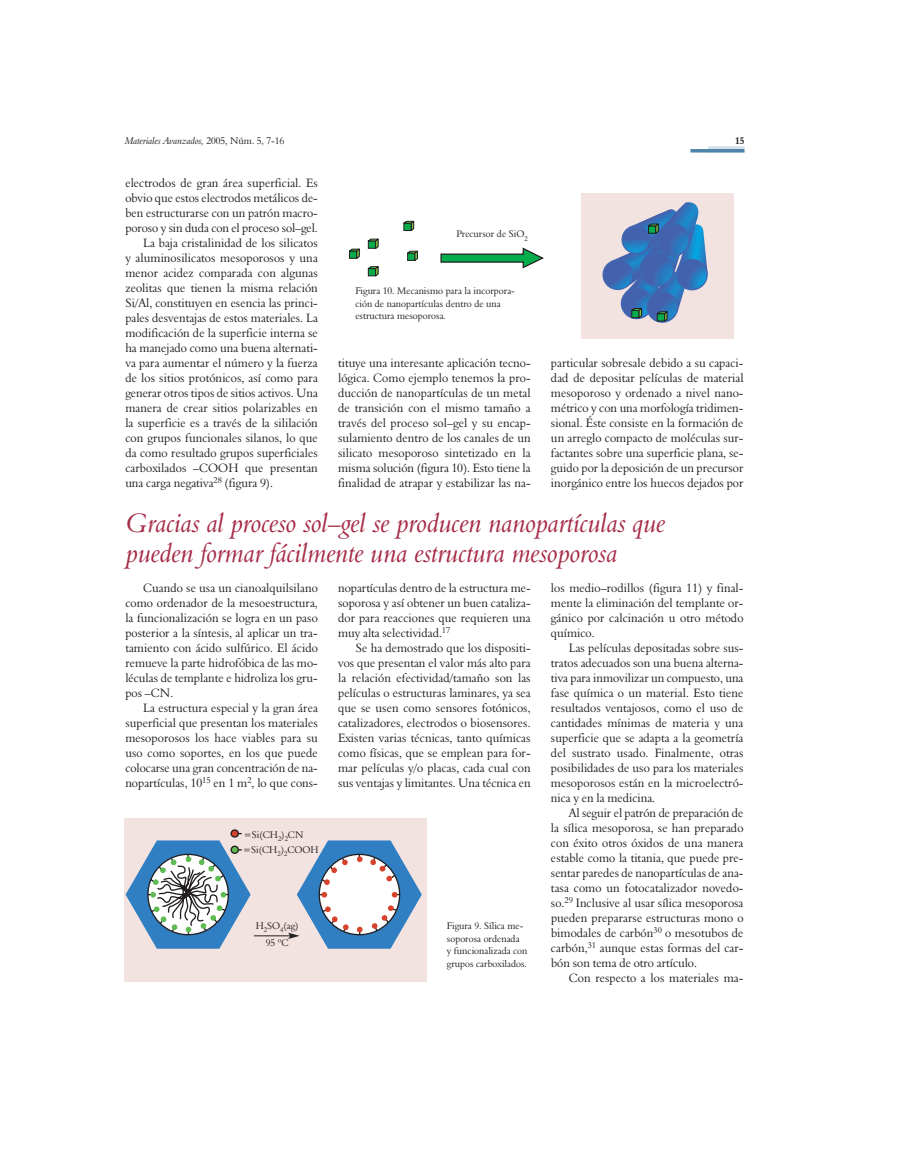
<style>
.page{position:relative;width:922px;height:1169px;background:#fff}
.page>*{position:absolute;margin:0;border:0;box-sizing:border-box;transform-origin:0 0}
.t1{font:27.5px/30px "Aldine 401 BT Italic A";color:#a52b46;scale:.95 1}
.t2{font:12.5px/15px "Aldine 401 BT Roman A";letter-spacing:.005em;color:#231f20;text-align:justify;scale:.95 1}
.t3{font:10px/12.5px "Aldine 401 BT Roman A";color:#231f20;scale:.95 1}
.t4{font:10px "Aldine 401 BT Italic A";color:#231f20;scale:.95 1}
.t5{font:10px "Aldine 401 BT Bold A";color:#231f20;scale:.95 1}
.s1{font-family:"Aldine 401 BT Roman A"}
</style>
<div class="page">
<div style="left:580px;top:193px;width:153px;height:145px;background:#f2e3e1"></div>
<div style="left:708px;top:146px;width:36px;height:7px;background:#d3dfeb"></div>
<svg style="left:690px;top:149px;width:54px;height:4px"></svg>
<div style="left:124px;top:818px;width:302px;height:164px;background:#f2e3e1"></div>
<svg style="left:230px;top:829px;width:9px;height:8px"></svg>
<svg style="left:125px;top:840px;width:125px;height:109px"></svg>
<div style="left:603px;top:260px;width:29px;height:29px;background:#4361ad;border-radius:50%"></div>
<div style="left:602px;top:260px;width:31px;height:30px;border:1px solid #4068b2;border-radius:50%"></div>
<div style="left:646px;top:291px;width:32px;height:32px;border:1px solid #4068b2;border-radius:50%"></div>
<svg style="left:440px;top:247px;width:104px;height:22px"></svg>
<svg style="left:349px;top:249px;width:10px;height:9px"></svg>
<svg style="left:368px;top:239px;width:10px;height:10px"></svg>
<svg style="left:403px;top:221px;width:11px;height:10px"></svg>
<svg style="left:611px;top:202px;width:96px;height:119px"></svg>
<svg style="left:407px;top:251px;width:10px;height:10px"></svg>
<svg style="left:368px;top:266px;width:10px;height:10px"></svg>
<hr style="left:254px;top:935px;width:36px;height:1px;background:#231f20">
<svg style="left:288px;top:840px;width:133px;height:109px"></svg>
<p class="t4" style="left:125px;top:137px;width:169px">Materiales Avanzados, <span class="s1">2005, Núm. 5, 7-16</span></p>
<p class="t5" style="left:734px;top:136px;width:11px">15</p>
<p class="t2" style="left:125px;top:177px;width:204px">electrodos de gran área superficial. Es</p>
<p class="t2" style="left:125px;top:192px;width:204px">obvio que estos electrodos metálicos de-</p>
<p class="t2" style="left:125px;top:207px;width:204px">ben estructurarse con un patrón macro-</p>
<p class="t2" style="left:125px;top:222px;width:204px">poroso y sin duda con el proceso sol–gel.</p>
<p class="t2" style="left:143px;top:237px;width:185px">La baja cristalinidad de los silicatos</p>
<p class="t2" style="left:125px;top:252px;width:204px">y aluminosilicatos mesoporosos y una</p>
<p class="t2" style="left:125px;top:267px;width:204px">menor acidez comparada con algunas</p>
<p class="t2" style="left:125px;top:282px;width:204px">zeolitas que tienen la misma relación</p>
<p class="t2" style="left:125px;top:297px;width:204px">Si/Al, constituyen en esencia las princi-</p>
<p class="t2" style="left:125px;top:312px;width:204px">pales desventajas de estos materiales. La</p>
<p class="t2" style="left:125px;top:327px;width:204px">modificación de la superficie interna se</p>
<p class="t2" style="left:125px;top:342px;width:204px">ha manejado como una buena alternati-</p>
<p class="t2" style="left:125px;top:357px;width:204px">va para aumentar el número y la fuerza</p>
<p class="t2" style="left:125px;top:372px;width:204px">de los sitios protónicos, así como para</p>
<p class="t2" style="left:125px;top:387px;width:204px">generar otros tipos de sitios activos. Una</p>
<p class="t2" style="left:125px;top:402px;width:204px">manera de crear sitios polarizables en</p>
<p class="t2" style="left:125px;top:417px;width:204px">la superficie es a través de la sililación</p>
<p class="t2" style="left:125px;top:432px;width:204px">con grupos funcionales silanos, lo que</p>
<p class="t2" style="left:125px;top:447px;width:204px">da como resultado grupos superficiales</p>
<p class="t2" style="left:125px;top:462px;width:204px">carboxilados –COOH que presentan</p>
<p class="t2" style="left:125px;top:477px;width:157px">una carga negativa<sup>28</sup> (figura 9).</p>
<p class="t3" style="left:456px;top:229px;width:77px">Precursor de SiO<sub>2</sub></p>
<p class="t3" style="left:355px;top:285px;width:169px">Figura 10. Mecanismo para la incorpora&shy;ción de nanopartículas dentro de una estructura mesoporosa.</p>
<p class="t2" style="left:338px;top:357px;width:204px">tituye una interesante aplicación tecno&shy;lógica. Como ejemplo tenemos la pro&shy;ducción de nanopartículas de un metal de transición con el mismo tamaño a través del proceso sol–gel y su encap&shy;sulamiento dentro de los canales de un silicato mesoporoso sintetizado en la misma solución (figura 10). Esto tiene la finalidad de atrapar y estabilizar las na-</p>
<p class="t2" style="left:551px;top:357px;width:204px">particular sobresale debido a su capaci&shy;dad de depositar películas de material mesoporoso y ordenado a nivel nano&shy;métrico y con una morfología tridimen&shy;sional. Éste consiste en la formación de un arreglo compacto de moléculas sur&shy;factantes sobre una superficie plana, se&shy;guido por la deposición de un precursor inorgánico entre los huecos dejados por</p>
<p class="t1" style="left:127px;top:511px;width:569px">Gracias al proceso sol–gel se producen nanopartículas que pueden formar fácilmente una estructura mesoporosa</p>
<p class="t2" style="left:143px;top:582px;width:185px">Cuando se usa un cianoalquilsilano</p>
<p class="t2" style="left:125px;top:597px;width:204px">como ordenador de la mesoestructura,</p>
<p class="t2" style="left:125px;top:612px;width:204px">la funcionalización se logra en un paso</p>
<p class="t2" style="left:125px;top:627px;width:204px">posterior a la síntesis, al aplicar un tra-</p>
<p class="t2" style="left:125px;top:642px;width:204px">tamiento con ácido sulfúrico. El ácido</p>
<p class="t2" style="left:125px;top:657px;width:204px">remueve la parte hidrofóbica de las mo-</p>
<p class="t2" style="left:125px;top:672px;width:204px">léculas de templante e hidroliza los gru-</p>
<p class="t2" style="left:125px;top:687px;width:52px">pos –CN.</p>
<p class="t2" style="left:143px;top:702px;width:185px">La estructura especial y la gran área</p>
<p class="t2" style="left:125px;top:717px;width:204px">superficial que presentan los materiales</p>
<p class="t2" style="left:125px;top:732px;width:204px">mesoporosos los hace viables para su</p>
<p class="t2" style="left:125px;top:747px;width:204px">uso como soportes, en los que puede</p>
<p class="t2" style="left:125px;top:762px;width:204px">colocarse una gran concentración de na-</p>
<p class="t2" style="left:125px;top:777px;width:204px">nopartículas, 10<sup>15</sup> en 1 m<sup>2</sup>, lo que cons-</p>
<p class="t3" style="left:243px;top:828px;width:81px;line-height:15.1px">=Si(CH<sub>2</sub>)<sub>2</sub>CN =Si(CH<sub>2</sub>)<sub>2</sub>COOH</p>
<p class="t2" style="left:338px;top:582px;width:204px">nopartículas dentro de la estructura me-</p>
<p class="t2" style="left:338px;top:597px;width:204px">soporosa y así obtener un buen cataliza-</p>
<p class="t2" style="left:338px;top:612px;width:204px">dor para reacciones que requieren una</p>
<p class="t2" style="left:338px;top:627px;width:119px">muy alta selectividad.<sup>17</sup></p>
<p class="t2" style="left:356px;top:642px;width:185px">Se ha demostrado que los dispositi-</p>
<p class="t2" style="left:338px;top:657px;width:204px">vos que presentan el valor más alto para</p>
<p class="t2" style="left:338px;top:672px;width:204px">la relación efectividad/tamaño son las</p>
<p class="t2" style="left:338px;top:687px;width:204px">películas o estructuras laminares, ya sea</p>
<p class="t2" style="left:338px;top:702px;width:204px">que se usen como sensores fotónicos,</p>
<p class="t2" style="left:338px;top:717px;width:204px">catalizadores, electrodos o biosensores.</p>
<p class="t2" style="left:338px;top:732px;width:204px">Existen varias técnicas, tanto químicas</p>
<p class="t2" style="left:338px;top:747px;width:204px">como físicas, que se emplean para for-</p>
<p class="t2" style="left:338px;top:762px;width:204px">mar películas y/o placas, cada cual con</p>
<p class="t2" style="left:338px;top:777px;width:204px">sus ventajas y limitantes. Una técnica en</p>
<p class="t3" style="left:256px;top:917px;width:47px;line-height:17.5px;text-align:center">H<sub>2</sub>SO<sub>4</sub>(ag)<br>95 ºC</p>
<p class="t3" style="left:447px;top:921px;width:86px">Figura 9. Sílica me&shy;soporosa ordenada<br>y funcionalizada con grupos carboxilados.</p>
<p class="t2" style="left:551px;top:582px;width:204px">los medio–rodillos (figura 11) y final-</p>
<p class="t2" style="left:551px;top:597px;width:204px">mente la eliminación del templante or-</p>
<p class="t2" style="left:551px;top:612px;width:204px">gánico por calcinación u otro método</p>
<p class="t2" style="left:551px;top:627px;width:47px">químico.</p>
<p class="t2" style="left:568px;top:642px;width:185px">Las películas depositadas sobre sus-</p>
<p class="t2" style="left:551px;top:657px;width:204px">tratos adecuados son una buena alterna-</p>
<p class="t2" style="left:551px;top:672px;width:204px">tiva para inmovilizar un compuesto, una</p>
<p class="t2" style="left:551px;top:687px;width:204px">fase química o un material. Esto tiene</p>
<p class="t2" style="left:551px;top:702px;width:204px">resultados ventajosos, como el uso de</p>
<p class="t2" style="left:551px;top:717px;width:204px">cantidades mínimas de materia y una</p>
<p class="t2" style="left:551px;top:732px;width:204px">superficie que se adapta a la geometría</p>
<p class="t2" style="left:551px;top:747px;width:204px">del sustrato usado. Finalmente, otras</p>
<p class="t2" style="left:551px;top:762px;width:204px">posibilidades de uso para los materiales</p>
<p class="t2" style="left:551px;top:777px;width:204px">mesoporosos están en la microelectró-</p>
<p class="t2" style="left:551px;top:792px;width:111px">nica y en la medicina.</p>
<p class="t2" style="left:568px;top:807px;width:185px">Al seguir el patrón de preparación de</p>
<p class="t2" style="left:551px;top:822px;width:204px">la sílica mesoporosa, se han preparado</p>
<p class="t2" style="left:551px;top:837px;width:204px">con éxito otros óxidos de una manera</p>
<p class="t2" style="left:551px;top:852px;width:204px">estable como la titania, que puede pre-</p>
<p class="t2" style="left:551px;top:867px;width:204px">sentar paredes de nanopartículas de ana-</p>
<p class="t2" style="left:551px;top:882px;width:204px">tasa como un fotocatalizador novedo-</p>
<p class="t2" style="left:551px;top:897px;width:204px">so.<sup>29</sup> Inclusive al usar sílica mesoporosa</p>
<p class="t2" style="left:551px;top:912px;width:204px">pueden prepararse estructuras mono o</p>
<p class="t2" style="left:551px;top:927px;width:204px">bimodales de carbón<sup>30</sup> o mesotubos de</p>
<p class="t2" style="left:551px;top:942px;width:204px">carbón,<sup>31</sup> aunque estas formas del car-</p>
<p class="t2" style="left:551px;top:957px;width:155px">bón son tema de otro artículo.</p>
<p class="t2" style="left:568px;top:972px;width:185px">Con respecto a los materiales ma-</p>
</div>
